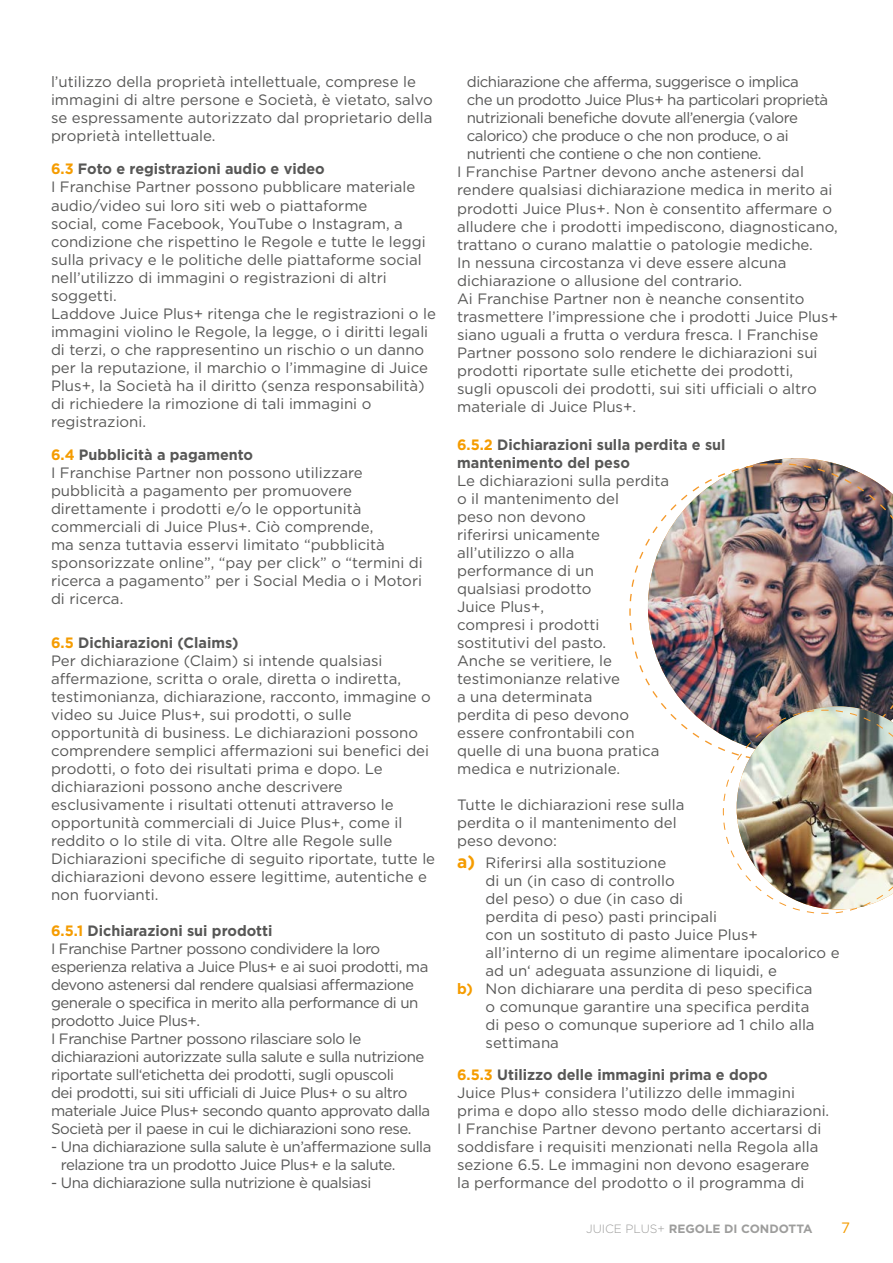
<style>
.page{position:relative;width:893px;height:1263px;background:#fff}
.page>*{position:absolute;margin:0;border:0;box-sizing:border-box;transform-origin:0 0}
.GT_Aufzählung_Punkt{font:15px/18px "Gotham";color:#575756}
.GT_Aufzählung_Punkt-2{font:15px/18px "Gotham";letter-spacing:-.03em;color:#575756}
.GT_Aufzählung_Punkt-3{font:700 15px/18px "Gotham";color:#575756;scale:.96 1}
.t1{font:15px "Gotham";color:#f59c00}
.t2{font:700 12px "Gotham";color:#9d9d9c}
.s1{color:#f59c00}
.s2{font-weight:700;font-size:18px;color:#f59c00}
.s3{font-weight:700;color:#f59c00}
.s4{font-weight:300}
</style>
<div class="page">
<img style="left:629px;top:462px;width:264px;height:156px">
<img style="left:629px;top:618px;width:264px;height:296px">
<p class="GT_Aufzählung_Punkt" style="left:51px;top:73px;width:383px">l’utilizzo della proprietà intellettuale, comprese le immagini di altre persone e Società, è vietato, salvo se espressamente autorizzato dal proprietario della proprietà intellettuale.</p>
<p class="GT_Aufzählung_Punkt-3" style="left:51px;top:160px;width:287px"><span class="s1">6.3</span> Foto e registrazioni audio e video</p>
<p class="GT_Aufzählung_Punkt" style="left:51px;top:178px;width:376px">I Franchise Partner possono pubblicare materiale audio/video sui loro siti web o piattaforme<br>social, come Facebook, YouTube o Instagram, a condizione che rispettino le Regole e tutte le leggi sulla privacy e le politiche delle piattaforme social nell’utilizzo di immagini o registrazioni di altri soggetti.</p>
<p class="GT_Aufzählung_Punkt" style="left:51px;top:304px;width:386px">Laddove Juice Plus+ ritenga che le registrazioni o le immagini violino le Regole, la legge, o i diritti legali di terzi, o che rappresentino un rischio o un danno per la reputazione, il marchio o l’immagine di Juice Plus+, la Società ha il diritto (senza responsabilità) di richiedere la rimozione di tali immagini o registrazioni.</p>
<p class="GT_Aufzählung_Punkt-3" style="left:51px;top:445px;width:212px"><span class="s1">6.4</span> Pubblicità a pagamento</p>
<p class="GT_Aufzählung_Punkt" style="left:51px;top:463px;width:373px">I Franchise Partner non possono utilizzare pubblicità a pagamento per promuovere direttamente i prodotti e/o le opportunità commerciali di Juice Plus+. Ciò comprende,<br>ma senza tuttavia esservi limitato “pubblicità sponsorizzate online”, “pay per click” o “termini di ricerca a pagamento” per i Social Media o i Motori di ricerca.</p>
<p class="GT_Aufzählung_Punkt-3" style="left:51px;top:634px;width:197px"><span class="s1">6.5</span> Dichiarazioni (Claims)</p>
<p class="GT_Aufzählung_Punkt" style="left:51px;top:651px;width:386px">Per dichiarazione (Claim) si intende qualsiasi affermazione, scritta o orale, diretta o indiretta, testimonianza, dichiarazione, racconto, immagine o video su Juice Plus+, sui prodotti, o sulle opportunità di business. Le dichiarazioni possono comprendere semplici affermazioni sui benefici dei prodotti, o foto dei risultati prima e dopo. Le dichiarazioni possono anche descrivere esclusivamente i risultati ottenuti attraverso le opportunità commerciali di Juice Plus+, come il reddito o lo stile di vita. Oltre alle Regole sulle Dichiarazioni specifiche di seguito riportate, tutte le dichiarazioni devono essere legittime, autentiche e non fuorvianti.</p>
<p class="GT_Aufzählung_Punkt-3" style="left:51px;top:922px;width:232px"><span class="s1">6.5.1</span> Dichiarazioni sui prodotti</p>
<p class="GT_Aufzählung_Punkt-2" style="left:51px;top:939px;width:379px">I Franchise Partner possono condividere la loro esperienza relativa a Juice Plus+ e ai suoi prodotti, ma devono astenersi dal rendere qualsiasi affermazione generale o specifica in merito alla performance di un prodotto Juice Plus+.</p>
<p class="GT_Aufzählung_Punkt-2" style="left:51px;top:1029px;width:381px">I Franchise Partner possono rilasciare solo le dichiarazioni autorizzate sulla salute e sulla nutrizione riportate sull‘etichetta dei prodotti, sugli opuscoli<br>dei prodotti, sui siti ufficiali di Juice Plus+ o su altro materiale Juice Plus+ secondo quanto approvato dalla Società per il paese in cui le dichiarazioni sono rese.</p>
<p class="GT_Aufzählung_Punkt-2" style="left:61px;top:1137px;width:372px;text-indent:-10px">- Una dichiarazione sulla salute è un’affermazione sulla relazione tra un prodotto Juice Plus+ e la salute.</p>
<p class="GT_Aufzählung_Punkt-2" style="left:51px;top:1173px;width:322px">- Una dichiarazione sulla nutrizione è qualsiasi</p>
<p class="GT_Aufzählung_Punkt-2" style="left:467px;top:73px;width:363px">dichiarazione che afferma, suggerisce o implica che un prodotto Juice Plus+ ha particolari proprietà nutrizionali benefiche dovute all’energia (valore calorico) che produce o che non produce, o ai nutrienti che contiene o che non contiene.</p>
<p class="GT_Aufzählung_Punkt" style="left:457px;top:163px;width:382px">I Franchise Partner devono anche astenersi dal rendere qualsiasi dichiarazione medica in merito ai prodotti Juice Plus+. Non è consentito affermare o alludere che i prodotti impediscono, diagnosticano, trattano o curano malattie o patologie mediche.<br>In nessuna circostanza vi deve essere alcuna dichiarazione o allusione del contrario.</p>
<p class="GT_Aufzählung_Punkt" style="left:457px;top:289px;width:382px">Ai Franchise Partner non è neanche consentito trasmettere l’impressione che i prodotti Juice Plus+ siano uguali a frutta o verdura fresca. I Franchise Partner possono solo rendere le dichiarazioni sui prodotti riportate sulle etichette dei prodotti,<br>sugli opuscoli dei prodotti, sui siti ufficiali o altro materiale di Juice Plus+.</p>
<p class="GT_Aufzählung_Punkt-3" style="left:457px;top:436px;width:281px"><span class="s1">6.5.2</span> Dichiarazioni sulla perdita e sul mantenimento del peso</p>
<p class="GT_Aufzählung_Punkt" style="left:457px;top:471px;width:213px">Le dichiarazioni sulla perdita o il mantenimento del<br>peso non devono<br>riferirsi unicamente all’utilizzo o alla performance di un<br>qualsiasi prodotto<br>Juice Plus+,<br>compresi i prodotti sostitutivi del pasto.<br>Anche se veritiere, le testimonianze relative<br>a una determinata<br>perdita di peso devono essere confrontabili con quelle di una buona pratica medica e nutrizionale.</p>
<p class="GT_Aufzählung_Punkt" style="left:457px;top:795px;width:229px">Tutte le dichiarazioni rese sulla perdita o il mantenimento del peso devono:</p>
<p class="GT_Aufzählung_Punkt" style="left:486px;top:853px;width:355px;text-indent:-28px"><span class="s2">a)</span> Riferirsi alla sostituzione<br>di un (in caso di controllo<br>del peso) o due (in caso di<br>perdita di peso) pasti principali<br>con un sostituto di pasto Juice Plus+<br>all’interno di un regime alimentare ipocalorico e ad un‘ adeguata assunzione di liquidi, e</p>
<p class="GT_Aufzählung_Punkt" style="left:486px;top:979px;width:330px;text-indent:-28px"><span class="s3">b)</span> Non dichiarare una perdita di peso specifica o comunque garantire una specifica perdita di peso o comunque superiore ad 1 chilo alla settimana</p>
<p class="GT_Aufzählung_Punkt-3" style="left:457px;top:1066px;width:325px"><span class="s1">6.5.3</span> Utilizzo delle immagini prima e dopo</p>
<p class="GT_Aufzählung_Punkt" style="left:457px;top:1083px;width:374px">Juice Plus+ considera l’utilizzo delle immagini prima e dopo allo stesso modo delle dichiarazioni.<br>I Franchise Partner devono pertanto accertarsi di soddisfare i requisiti menzionati nella Regola alla sezione 6.5. Le immagini non devono esagerare<br>la performance del prodotto o il programma di</p>
<p class="t2" style="left:586px;top:1221px;width:228px"><span class="s4">JUICE PLUS+</span> REGOLE DI CONDOTTA</p>
<p class="t1" style="left:841px;top:1218px;width:10px">7</p>
</div>
